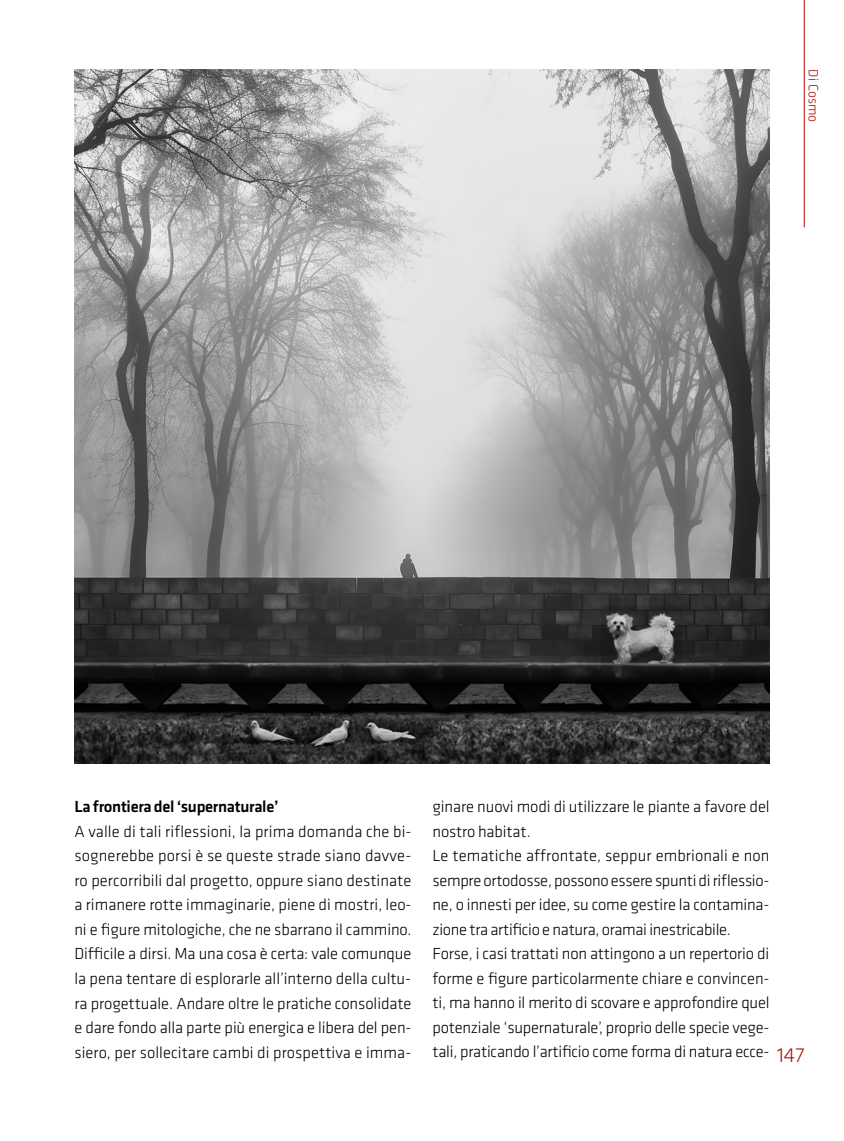
<style>
.page{position:relative;width:844px;height:1141px;background:#fff}
.page>*{position:absolute;margin:0;border:0;box-sizing:border-box;transform-origin:0 0}
.t1{font:300 21px "Klavika";color:#ae0f0a}
.t2{font:300 16.62px/24.5px "Klavika";letter-spacing:-.01em;color:#000}
.t3{font:500 16.62px "Klavika";letter-spacing:-.02em;color:#000}
.t4{font:300 14px "Klavika";color:#ae0f0a}
</style>
<div class="page">
<hr style="left:803px;top:0;width:1px;height:227px;background:#ae0f0a">
<img style="left:74px;top:69px;width:695px;height:695px">
<p class="t4" style="left:820px;top:69px;width:54px;rotate:90deg">Di Cosmo</p>
<p class="t3" style="left:74px;top:798px;width:205px">La frontiera del ‘supernaturale’</p>
<p class="t2" style="left:74px;top:819px;width:338px;text-align:justify">A valle di tali riflessioni, la prima domanda che bi&shy;sognerebbe porsi è se queste strade siano davve&shy;ro percorribili dal progetto, oppure siano destinate a rimanere rotte immaginarie, piene di mostri, leo&shy;ni e figure mitologiche, che ne sbarrano il cammino.<br>Difficile a dirsi. Ma una cosa è certa: vale comunque la pena tentare di esplorarle all’interno della cultu&shy;ra progettuale. Andare oltre le pratiche consolidate e dare fondo alla parte più energica e libera del pen&shy;siero, per sollecitare cambi di prospettiva e imma-</p>
<p class="t2" style="left:432px;top:795px;width:338px">ginare nuovi modi di utilizzare le piante a favore del nostro habitat.<br>Le tematiche affrontate, seppur embrionali e non sempre ortodosse, possono essere spunti di riflessio&shy;ne, o innesti per idee, su come gestire la contamina&shy;zione tra artificio e natura, oramai inestricabile.<br>Forse, i casi trattati non attingono a un repertorio di forme e figure particolarmente chiare e convincen&shy;ti, ma hanno il merito di scovare e approfondire quel potenziale ‘supernaturale’, proprio delle specie vege&shy;tali, praticando l’artificio come forma di natura ecce-</p>
<p class="t1" style="left:777px;top:1044px;width:29px">147</p>
</div>
